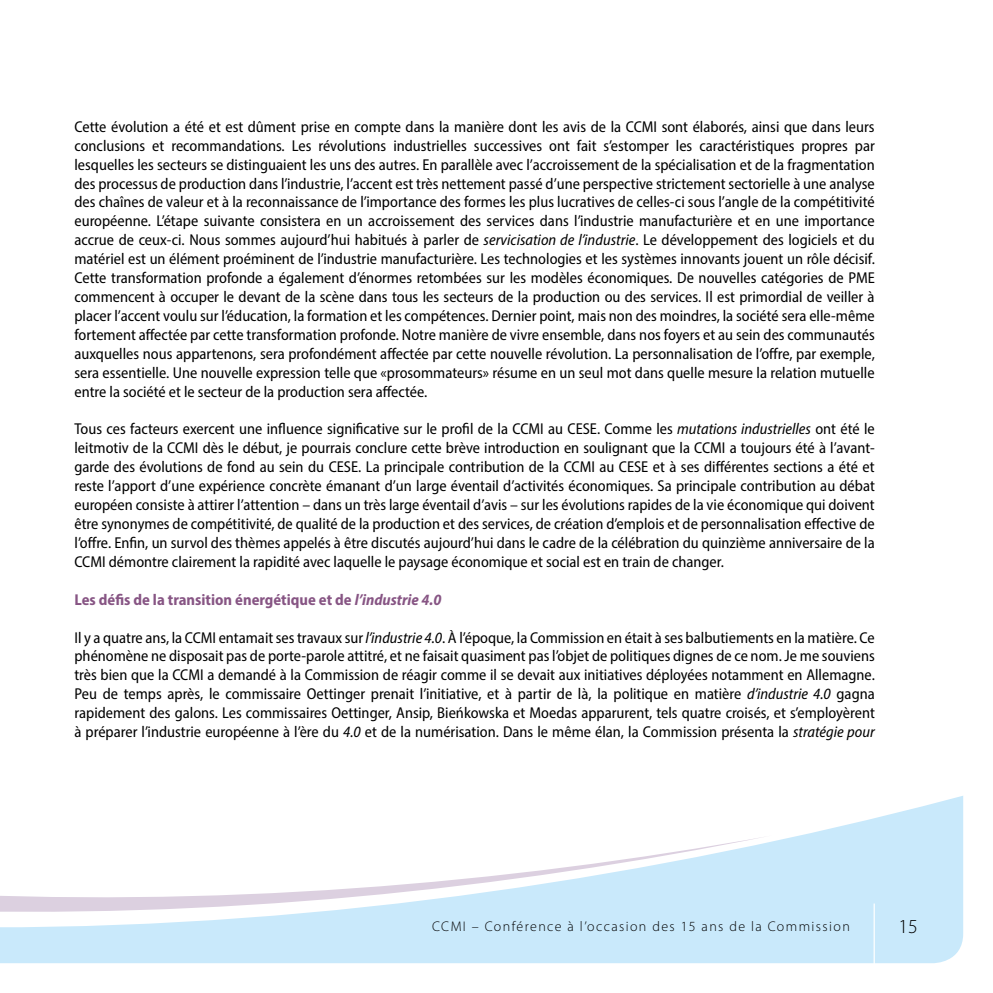
<style>
.page{position:relative;width:993px;height:993px;background:#fff}
.page>*{position:absolute;margin:0;border:0;box-sizing:border-box;transform-origin:0 0}
.t1{font:300 19.78px "Myriad Pro";color:#000}
.t2{font:semi-condensed 15.75px/18.9px "Myriad Pro";color:#000;text-align:justify}
.t3{font:700 semi-condensed 15.75px "Myriad Pro";color:#875584}
.t4{font:300 14px "Myriad Pro";letter-spacing:.1em;color:#000}
.s1{font-style:italic}
</style>
<div class="page">
<svg style="left:0;top:796px;width:964px;height:168px"></svg>
<p class="t2" style="left:74px;top:117px;width:801px">Cette évolution a été et est dûment prise en compte dans la manière dont les avis de la CCMI sont élaborés, ainsi que dans leurs conclusions et recommandations. Les révolutions industrielles successives ont fait s’estomper les caractéristiques propres par lesquelles les secteurs se distinguaient les uns des autres. En parallèle avec l’accroissement de la spécialisation et de la fragmentation des processus de production dans l’industrie, l’accent est très nettement passé d’une perspective strictement sectorielle à une analyse des chaînes de valeur et à la reconnaissance de l’importance des formes les plus lucratives de celles-ci sous l’angle de la compétitivité européenne. L’étape suivante consistera en un accroissement des services dans l’industrie manufacturière et en une importance accrue de ceux-ci. Nous sommes aujourd’hui habitués à parler de <span class="s1">servicisation de l’industrie</span>. Le développement des logiciels et du matériel est un élément proéminent de l’industrie manufacturière. Les technologies et les systèmes innovants jouent un rôle décisif.<br>Cette transformation profonde a également d’énormes retombées sur les modèles économiques. De nouvelles catégories de PME commencent à occuper le devant de la scène dans tous les secteurs de la production ou des services. Il est primordial de veiller à placer l’accent voulu sur l’éducation, la formation et les compétences. Dernier point, mais non des moindres, la société sera elle-même fortement affectée par cette transformation profonde. Notre manière de vivre ensemble, dans nos foyers et au sein des communautés auxquelles nous appartenons, sera profondément affectée par cette nouvelle révolution. La personnalisation de l’offre, par exemple, sera essentielle. Une nouvelle expression telle que «prosommateurs» résume en un seul mot dans quelle mesure la relation mutuelle entre la société et le secteur de la production sera affectée.</p>
<p class="t2" style="left:74px;top:419px;width:801px">Tous ces facteurs exercent une influence significative sur le profil de la CCMI au CESE. Comme les <span class="s1">mutations industrielles</span> ont été le leitmotiv de la CCMI dès le début, je pourrais conclure cette brève introduction en soulignant que la CCMI a toujours été à l’avant&shy;garde des évolutions de fond au sein du CESE. La principale contribution de la CCMI au CESE et à ses différentes sections a été et reste l’apport d’une expérience concrète émanant d’un large éventail d’activités économiques. Sa principale contribution au débat européen consiste à attirer l’attention – dans un très large éventail d’avis – sur les évolutions rapides de la vie économique qui doivent être synonymes de compétitivité, de qualité de la production et des services, de création d’emplois et de personnalisation effective de l’offre. Enfin, un survol des thèmes appelés à être discutés aujourd’hui dans le cadre de la célébration du quinzième anniversaire de la CCMI démontre clairement la rapidité avec laquelle le paysage économique et social est en train de changer.</p>
<p class="t3" style="left:74px;top:589px;width:368px">Les défis de la transition énergétique et de <span class="s1">l’industrie 4.0</span></p>
<p class="t2" style="left:74px;top:627px;width:801px">Il y a quatre ans, la CCMI entamait ses travaux sur <span class="s1">l’industrie 4.0</span>. À l’époque, la Commission en était à ses balbutiements en la matière. Ce phénomène ne disposait pas de porte-parole attitré, et ne faisait quasiment pas l’objet de politiques dignes de ce nom. Je me souviens très bien que la CCMI a demandé à la Commission de réagir comme il se devait aux initiatives déployées notamment en Allemagne.<br>Peu de temps après, le commissaire Oettinger prenait l’initiative, et à partir de là, la politique en matière <span class="s1">d’industrie 4.0</span> gagna rapidement des galons. Les commissaires Oettinger, Ansip, Bieńkowska et Moedas apparurent, tels quatre croisés, et s’employèrent à préparer l’industrie européenne à l’ère du <span class="s1">4.0</span> et de la numérisation. Dans le même élan, la Commission présenta la <span class="s1">stratégie pour</span></p>
<p class="t4" style="left:432px;top:917px;width:419px">CCMI – Conférence à l’occasion des 15 ans de la Commission</p>
<p class="t1" style="left:898px;top:914px;width:21px">15</p>
</div>
